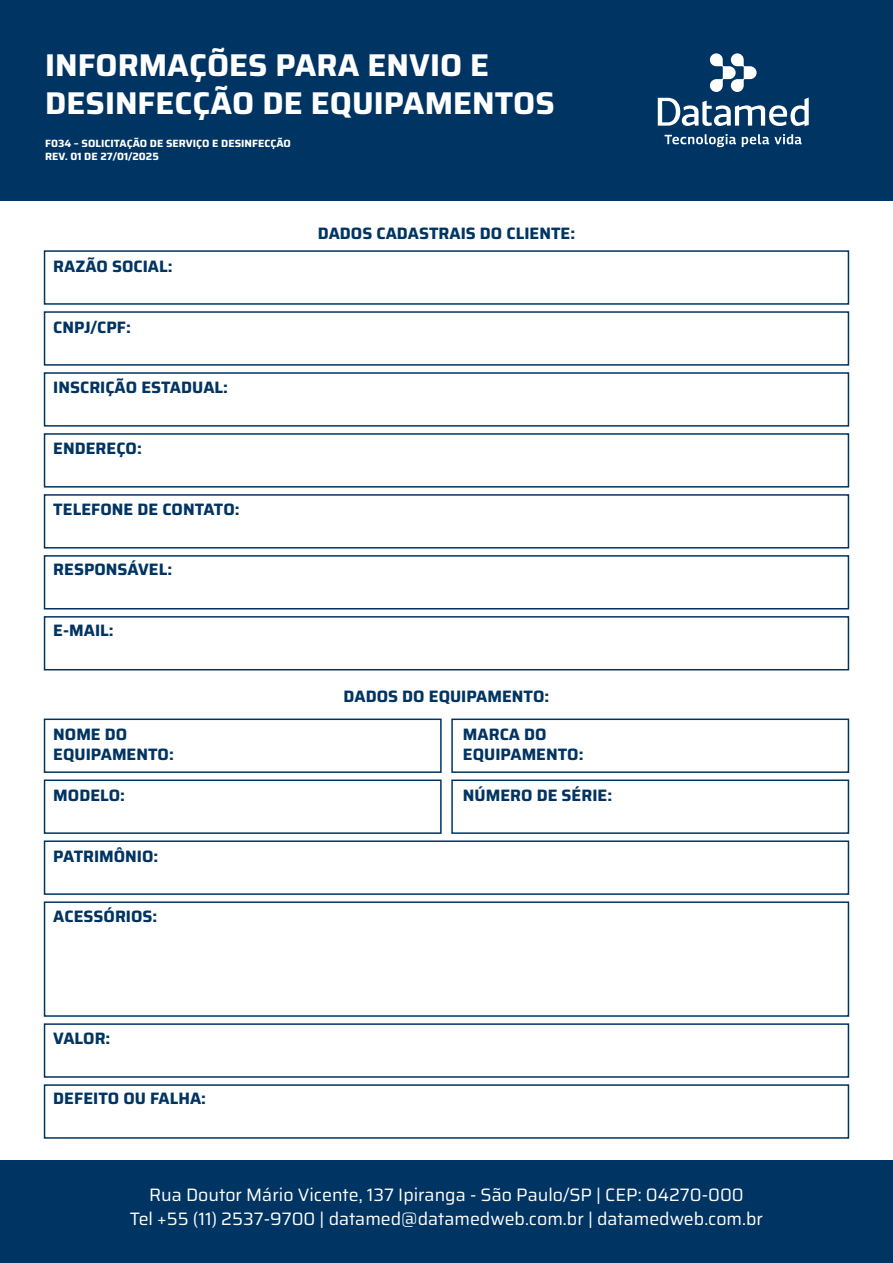
<style>
.page{position:relative;width:893px;height:1263px;background:#fff}
.page>*{position:absolute;margin:0;border:0;box-sizing:border-box;transform-origin:0 0}
.t1{font:700 31.5px/37.8px "Saira";color:#fff}
.t2{font:18px/24px "Saira";color:#fff;text-align:center}
.t3{font:700 16.5px/19.8px "Saira";color:#003462}
.t4{font:700 10.5px/12.6px "Saira";color:#fff}
</style>
<div class="page">
<div style="left:44px;top:250px;width:805px;height:55px;border:2px solid #003462"></div>
<div style="left:44px;top:311px;width:805px;height:55px;border:2px solid #003462"></div>
<div style="left:44px;top:372px;width:805px;height:55px;border:2px solid #003462"></div>
<div style="left:44px;top:433px;width:805px;height:55px;border:2px solid #003462"></div>
<div style="left:44px;top:494px;width:805px;height:54px;border:2px solid #003462"></div>
<div style="left:44px;top:555px;width:805px;height:54px;border:2px solid #003462"></div>
<div style="left:44px;top:616px;width:805px;height:54px;border:2px solid #003462"></div>
<div style="left:451px;top:718px;width:398px;height:55px;border:2px solid #003462"></div>
<div style="left:44px;top:718px;width:398px;height:55px;border:2px solid #003462"></div>
<div style="left:44px;top:779px;width:398px;height:55px;border:2px solid #003462"></div>
<div style="left:451px;top:779px;width:398px;height:55px;border:2px solid #003462"></div>
<div style="left:44px;top:840px;width:805px;height:55px;border:2px solid #003462"></div>
<div style="left:44px;top:901px;width:805px;height:116px;border:2px solid #003462"></div>
<div style="left:44px;top:1023px;width:805px;height:55px;border:2px solid #003462"></div>
<div style="left:44px;top:1084px;width:805px;height:55px;border:2px solid #003462"></div>
<div style="left:0;top:0;width:893px;height:201px;background:#003462"></div>
<svg style="left:664px;top:134px;width:72px;height:13px"></svg>
<svg style="left:742px;top:134px;width:60px;height:13px"></svg>
<svg style="left:710px;top:53px;width:47px;height:39px"></svg>
<svg style="left:658px;top:98px;width:151px;height:29px"></svg>
<div style="left:0;top:1160px;width:893px;height:103px;background:#003462"></div>
<h1 class="t1" style="left:45px;top:45px;width:511px">INFORMAÇÕES PARA ENVIO E<br>DESINFECÇÃO DE EQUIPAMENTOS</h1>
<p class="t4" style="left:45px;top:137px;width:247px">F034 – SOLICITAÇÃO DE SERVIÇO E DESINFECÇÃO<br>REV. 01 DE 27/01/2025</p>
<p class="t3" style="left:53px;top:256px;width:121px">RAZÃO SOCIAL:</p>
<p class="t3" style="left:53px;top:317px;width:79px">CNPJ/CPF:</p>
<p class="t3" style="left:53px;top:377px;width:176px">INSCRIÇÃO ESTADUAL:</p>
<p class="t3" style="left:53px;top:438px;width:90px">ENDEREÇO:</p>
<p class="t3" style="left:53px;top:498px;width:188px">TELEFONE DE CONTATO:</p>
<p class="t3" style="left:53px;top:559px;width:120px">RESPONSÁVEL:</p>
<p class="t3" style="left:53px;top:619px;width:62px">E-MAIL:</p>
<p class="t3" style="left:318px;top:223px;width:259px">DADOS CADASTRAIS DO CLIENTE:</p>
<p class="t3" style="left:344px;top:686px;width:207px">DADOS DO EQUIPAMENTO:</p>
<p class="t3" style="left:53px;top:724px;width:122px">NOME DO<br>EQUIPAMENTO:</p>
<p class="t3" style="left:463px;top:724px;width:122px">MARCA DO<br>EQUIPAMENTO:</p>
<p class="t3" style="left:53px;top:785px;width:73px">MODELO:</p>
<p class="t3" style="left:463px;top:785px;width:151px">NÚMERO DE SÉRIE:</p>
<p class="t3" style="left:53px;top:845px;width:106px">PATRIMÔNIO:</p>
<p class="t3" style="left:53px;top:906px;width:105px">ACESSÓRIOS:</p>
<p class="t3" style="left:53px;top:1027px;width:59px">VALOR:</p>
<p class="t3" style="left:53px;top:1088px;width:154px">DEFEITO OU FALHA:</p>
<p class="t2" style="left:130px;top:1182px;width:635px">Rua Doutor Mário Vicente, 137 Ipiranga - São Paulo/SP | CEP: 04270-000<br>Tel +55 (11) 2537-9700 | datamed@datamedweb.com.br | datamedweb.com.br</p>
</div>
